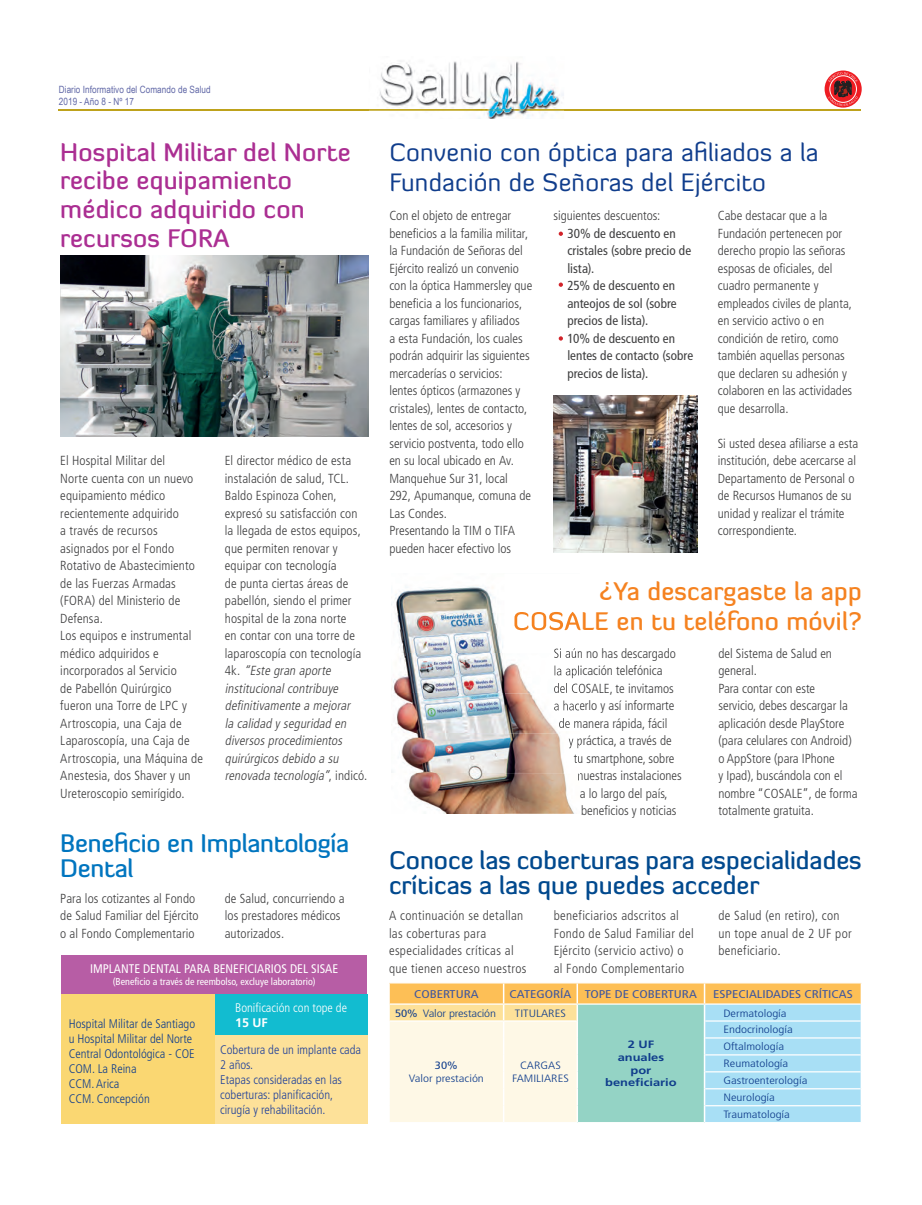
<style>
.page{position:relative;width:922px;height:1205px;background:#fff}
.page>*{position:absolute;margin:0;border:0;box-sizing:border-box;transform-origin:0 0}
.t1{font:500 25px/28.8px "Diavlo";letter-spacing:.01em;color:#ab2e92}
.t2{font:500 25px/25px "Diavlo";color:#01498e}
.t3{font:25px/30px "Diavlo";letter-spacing:.01em;color:#103d8c}
.t4{font:500 25px/30px "Diavlo";letter-spacing:.01em;color:#f58220;text-align:right}
.t5{font:500 25px/25px "Diavlo";letter-spacing:-.01em;color:#0075bf}
.t6{font:300 condensed 13.12px/17.5px "Frutiger LT Std";color:#3e3e3f}
.t7{font:300 condensed 13.12px/17.5px "Frutiger LT Std";letter-spacing:.025em;color:#3e3e3f}
.t8{font:condensed 13.12px/17.5px "Frutiger LT Std";letter-spacing:.005em;color:#3e3e3f}
.t9{font:300 condensed 12.5px/15px "Frutiger LT Std";color:#103d8c}
.t10{font:300 condensed 12.5px/15px "Frutiger LT Std";color:#20419a}
.t11{font:condensed 12.5px "Frutiger LT Std";color:#fff}
.t12{font:300 condensed 12.5px "Frutiger LT Std";color:#fff}
.t13{font:700 12.5px "Frutiger LT Std";color:#fff}
.t14{font:condensed 11.25px "Frutiger LT Std";color:#40579d;scale:1.21 1}
.t15{font:300 condensed 10.62px/16.9px "Frutiger LT Std";color:#103d8c;text-align:center;scale:1.21 1}
.t16{font:700 10.62px/12.8px "Frutiger LT Std";color:#103d8c;text-align:center;scale:1.21 1}
.t17{font:condensed 10.62px "Frutiger LT Std";color:#103d8c;scale:1.21 1}
.t18{font:10px/12px "Arial Narrow";letter-spacing:.005em;color:#6168a7}
.t19{font:condensed 10px "Frutiger LT Std";color:#fff}
.s1{font-style:italic}
.s2{font-family:"Helvetica";font-weight:400;font-stretch:normal;font-size:12.25px}
.s3{font-weight:400}
</style>
<div class="page">
<hr style="left:58px;top:109px;width:802px;height:1px;background:#bea21b">
<img style="left:369px;top:61px;width:195px;height:58px">
<img style="left:369px;top:109px;width:195px;height:1px">
<img style="left:553px;top:395px;width:144px;height:158px">
<img style="left:60px;top:255px;width:308px;height:182px">
<svg style="left:824px;top:71px;width:37px;height:37px"></svg>
<svg style="left:827px;top:72px;width:30px;height:34px"></svg>
<img style="left:391px;top:586px;width:188px;height:228px">
<img style="left:514px;top:610px;width:65px;height:20px">
<img style="left:554px;top:648px;width:25px;height:13px">
<img style="left:554px;top:665px;width:25px;height:13px">
<img style="left:554px;top:683px;width:25px;height:11px">
<img style="left:554px;top:700px;width:25px;height:13px">
<img style="left:559px;top:718px;width:20px;height:13px">
<svg style="left:568px;top:735px;width:11px;height:45px"></svg>
<svg style="left:558px;top:232px;width:5px;height:4px"></svg>
<svg style="left:558px;top:282px;width:5px;height:5px"></svg>
<svg style="left:558px;top:336px;width:5px;height:5px"></svg>
<svg style="left:389px;top:983px;width:472px;height:139px;background:#cfe0cb"></svg>
<div style="left:61px;top:955px;width:306px;height:38px;background:#b75da5"></div>
<div style="left:61px;top:993px;width:154px;height:130px;background:#fad772"></div>
<div style="left:215px;top:993px;width:152px;height:42px;background:#12bcd0"></div>
<div style="left:215px;top:1035px;width:152px;height:88px;background:#fde199"></div>
<p class="t18" style="left:59px;top:83px;width:153px">Diario Informativo del Comando de Salud<br>2019 - Año 8 - Nº 17</p>
<h1 class="t1" style="left:60px;top:137px;width:292px">Hospital Militar del Norte recibe equipamiento médico adquirido con recursos FORA</h1>
<h1 class="t3" style="left:389px;top:136px;width:430px">Convenio con óptica para afiliados a la<br>Fundación de Señoras del Ejército</h1>
<p class="t6" style="left:717px;top:207px;width:136px">Cabe destacar que a la<br>Fundación pertenecen por derecho propio las señoras esposas de oficiales, del cuadro permanente y empleados civiles de planta, en servicio activo o en condición de retiro, como también aquellas personas que declaren su adhesión y colaboren en las actividades que desarrolla.</p>
<p class="t6" style="left:717px;top:434px;width:142px">Si usted desea afiliarse a esta institución, debe acercarse al<br>Departamento de Personal o de Recursos Humanos de su unidad y realizar el trámite correspondiente.</p>
<p class="t6" style="left:389px;top:207px;width:144px">Con el objeto de entregar beneficios a la familia militar, la Fundación de Señoras del<br>Ejército realizó un convenio con la óptica Hammersley que beneficia a los funcionarios, cargas familiares y afiliados<br>a esta Fundación, los cuales podrán adquirir las siguientes mercaderías o servicios: lentes ópticos (armazones y cristales), lentes de contacto, lentes de sol, accesorios y servicio postventa, todo ello en su local ubicado en Av.<br>Manquehue Sur 31, local<br>292, Apumanque, comuna de<br>Las Condes.<br>Presentando la TIM o TIFA pueden hacer efectivo los</p>
<p class="t6" style="left:553px;top:207px;width:108px">siguientes descuentos:</p>
<p class="t8" style="left:567px;top:224px;width:127px">30% de descuento en cristales (sobre precio de lista).<br>25% de descuento en anteojos de sol (sobre precios de lista).<br>10% de descuento en lentes de contacto (sobre precios de lista).</p>
<p class="t6" style="left:60px;top:452px;width:144px">El Hospital Militar del<br>Norte cuenta con un nuevo equipamiento médico recientemente adquirido<br>a través de recursos asignados por el Fondo<br>Rotativo de Abastecimiento de las Fuerzas Armadas (FORA) del Ministerio de<br>Defensa.<br>Los equipos e instrumental médico adquiridos e incorporados al Servicio<br>de Pabellón Quirúrgico fueron una Torre de LPC y<br>Artroscopia, una Caja de<br>Laparoscopía, una Caja de<br>Artroscopia, una Máquina de<br>Anestesia, dos Shaver y un<br>Ureteroscopio semirígido.</p>
<p class="t6" style="left:225px;top:452px;width:144px">El director médico de esta instalación de salud, TCL.<br>Baldo Espinoza Cohen, expresó su satisfacción con la llegada de estos equipos, que permiten renovar y equipar con tecnología<br>de punta ciertas áreas de pabellón, siendo el primer hospital de la zona norte<br>en contar con una torre de laparoscopía con tecnología<br>4 k . <span class="s1">“Este gran aporte institucionalcontribuye definitivamente a mejorar<br>la calidad y seguridad en diversosprocedimientos quirúrgicosdebido a su renovada tecnología”</span>, i n d i c ó .</p>
<h1 class="t4" style="left:512px;top:576px;width:350px">¿Ya descargaste la app<br>COSALE en tu teléfono móvil?</h1>
<p class="t6" style="left:718px;top:645px;width:141px">del Sistema de Salud en general.<br>Para contar con este<br>servicio, debes descargar la aplicación desde PlayStore (para celulares con Android) o AppStore (para IPhone<br>y Ipad), buscándola con el nombre “COSALE”, de forma totalmente gratuita.</p>
<h1 class="t2" style="left:389px;top:847px;width:474px">Conoce las coberturas para especialidades críticas a las que puedes acceder</h1>
<p class="t7" style="left:389px;top:907px;width:139px">A continuación se detallan las coberturas para especialidades críticas al que tienen acceso nuestros</p>
<p class="t7" style="left:553px;top:907px;width:142px">beneficiarios adscritos al<br>Fondo de Salud Familiar del<br>Ejército (servicio activo) o al Fondo Complementario</p>
<p class="t7" style="left:718px;top:907px;width:135px">de Salud (en retiro), con un tope anual de 2 UF por beneficiario<span class="s2">.</span></p>
<p class="t14" style="left:414px;top:987px;width:55px">COBERTURA</p>
<p class="t14" style="left:509px;top:987px;width:156px">CATEGORÍA TOPE DE COBERTURA</p>
<p class="t14" style="left:713px;top:987px;width:117px">ESPECIALIDADES CRÍTICAS</p>
<p class="t15" style="left:395px;top:1004px;width:85px"><span class="s3">50%</span> Valor prestación</p>
<p class="t15" style="left:515px;top:1004px;width:44px">TITULARES</p>
<p class="t16" style="left:605px;top:1038px;width:61px">2 UF anuales<br>por beneficiario</p>
<p class="t6" style="left:553px;top:645px;width:124px">Si aún no has descargado</p>
<p class="t6" style="left:553px;top:662px;width:110px">la aplicación telefónica</p>
<p class="t6" style="left:553px;top:680px;width:122px">del COSALE, te invitamos</p>
<p class="t6" style="left:553px;top:697px;width:122px">a hacerlo y así informarte</p>
<p class="t6" style="left:558px;top:715px;width:110px">de manera rápida, fácil</p>
<p class="t6" style="left:568px;top:732px;width:105px">y práctica, a través de</p>
<p class="t6" style="left:573px;top:750px;width:102px">tu smartphone, sobre</p>
<p class="t6" style="left:577px;top:767px;width:106px">nuestras instalaciones</p>
<p class="t6" style="left:579px;top:785px;width:89px">a lo largo del país,</p>
<p class="t6" style="left:581px;top:802px;width:97px">beneficios y noticias</p>
<h1 class="t5" style="left:60px;top:830px;width:290px">Beneficio en Implantología<br>Dental</h1>
<p class="t6" style="left:60px;top:890px;width:140px">Para los cotizantes al Fondo de Salud Familiar del Ejército o al Fondo Complementario</p>
<p class="t6" style="left:225px;top:890px;width:121px">de Salud, concurriendo a los prestadores médicos autorizados.</p>
<p class="t11" style="left:90px;top:961px;width:249px">IMPLANTE DENTAL PARA BENEFICIARIOS DEL SISAE</p>
<p class="t19" style="left:113px;top:976px;width:204px">(Beneficio a través de reembolso, excluye laboratorio)</p>
<p class="t9" style="left:69px;top:1016px;width:128px">Hospital Militar de Santiago u Hospital Militar del Norte<br>Central Odontológica - COE<br>COM. La Reina<br>CCM. Arica<br>CCM. Concepción</p>
<p class="t12" style="left:235px;top:1000px;width:113px">Bonificación con tope de</p>
<p class="t13" style="left:235px;top:1015px;width:34px">15 UF</p>
<p class="t10" style="left:220px;top:1042px;width:142px">Cobertura de un implante cada<br>2 años.<br>Etapas consideradas en las coberturas: planificación, cirugía y rehabilitación.</p>
<p class="t15" style="left:723px;top:1004px;width:54px">Dermatología</p>
<p class="t15" style="left:723px;top:1021px;width:71px;text-align:left">Endocrinología<br>Oftalmología<br>Reumatología<br>Gastroenterología<br>Neurología<br>Traumatología</p>
<p class="t17" style="left:435px;top:1059px;width:20px">30%</p>
<p class="t15" style="left:408px;top:1070px;width:64px">Valor prestación</p>
<p class="t15" style="left:512px;top:1059px;width:48px;line-height:12.8px">CARGAS<br>FAMILIARES</p>
</div>
